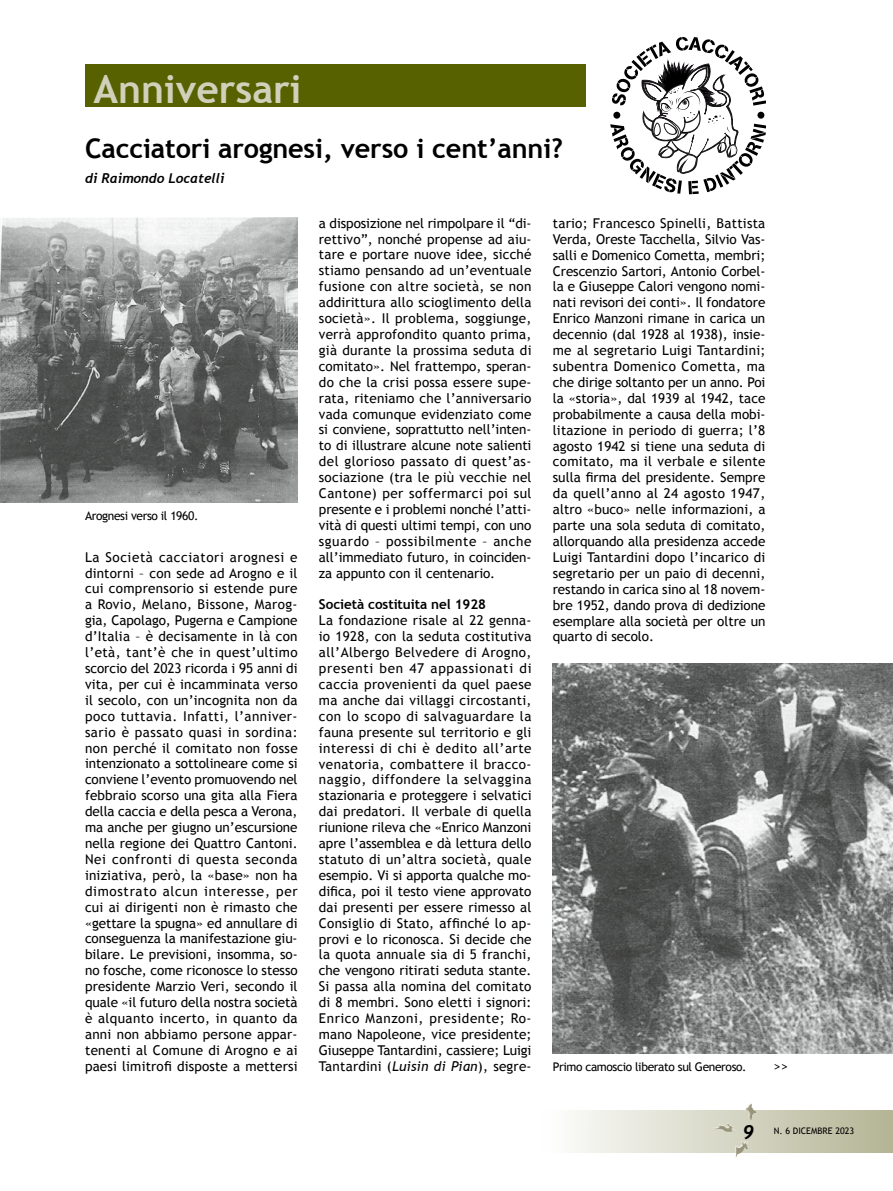
<style>
.page{position:relative;width:893px;height:1191px;background:#fff}
.page>*{position:absolute;margin:0;border:0;box-sizing:border-box;transform-origin:0 0}
.t1{font:700 39px "Trebuchet MS";color:#d1d1bb}
.t2{font:700 27px "Trebuchet MS";letter-spacing:-.005em;color:#000}
.t3{font:13.5px/15.9px "Trebuchet MS";letter-spacing:-.005em;color:#000;text-align:justify}
.t4{font:700 13.5px "Trebuchet MS";letter-spacing:-.005em;color:#000}
.t5{font:italic 700 13.5px "Trebuchet";color:#000}
.t6{font:12px "Trebuchet MS";letter-spacing:-.03em;color:#000}
.t7{font:9px "Trebuchet MS";color:#000}
.s1{font-style:italic}
.s2{font-family:"Trebuchet";font-weight:700;font-style:italic;font-size:19.5px}
</style>
<div class="page">
<div style="left:85px;top:64px;width:500px;height:43px;background:#586100"></div>
<img style="left:0;top:218px;width:298px;height:284px">
<img style="left:553px;top:663px;width:340px;height:390px">
<svg style="left:610px;top:37px;width:155px;height:157px"></svg>
<div style="left:613px;top:112px;width:7px;height:7px;background:#000;border-radius:50%"></div>
<div style="left:757px;top:112px;width:7px;height:7px;background:#000;border-radius:50%"></div>
<div style="left:540px;top:1110px;width:353px;height:42px;background:linear-gradient(to right,#fefefe,#b2b293)"></div>
<img style="left:712px;top:1103px;width:44px;height:43px">
<h1 class="t1" style="left:94px;top:65px;width:209px">Anniversari</h1>
<h2 class="t2" style="left:85px;top:132px;width:479px">Cacciatori arognesi, verso i cent’anni?</h2>
<p class="t5" style="left:85px;top:170px;width:141px">di Raimondo Locatelli</p>
<p class="t3" style="left:319px;top:215px;width:214px">a disposizione nel rimpolpare il “di&shy;rettivo”, nonché propense ad aiu&shy;tare e portare nuove idee, sicché stiamo pensando ad un’eventuale fusione con altre società, se non addirittura allo scioglimento della società». Il problema, soggiunge, verrà approfondito quanto prima, già durante la prossima seduta di comitato». Nel frattempo, speran&shy;do che la crisi possa essere supe&shy;rata, riteniamo che l’anniversario vada comunque evidenziato come si conviene, soprattutto nell’inten&shy;to di illustrare alcune note salienti del glorioso passato di quest’as&shy;sociazione (tra le più vecchie nel Cantone) per soffermarci poi sul presente e i problemi nonché l’atti&shy;vità di questi ultimi tempi, con uno sguardo – possibilmente – anche all’immediato futuro, in coinciden&shy;za appunto con il centenario.</p>
<p class="t4" style="left:319px;top:596px;width:169px">Società costituita nel 1928</p>
<p class="t3" style="left:319px;top:613px;width:214px">La fondazione risale al 22 genna&shy;io 1928, con la seduta costitutiva all’Albergo Belvedere di Arogno, presenti ben 47 appassionati di caccia provenienti da quel paese ma anche dai villaggi circostanti, con lo scopo di salvaguardare la fauna presente sul territorio e gli interessi di chi è dedito all’arte venatoria, combattere il bracco&shy;naggio, diffondere la selvaggina stazionaria e proteggere i selvatici dai predatori. Il verbale di quella riunione rileva che «Enrico Manzoni apre l’assemblea e dà lettura dello statuto di un’altra società, quale esempio. Vi si apporta qualche mo&shy;difica, poi il testo viene approvato dai presenti per essere rimesso al Consiglio di Stato, affinché lo ap&shy;provi e lo riconosca. Si decide che la quota annuale sia di 5 franchi, che vengono ritirati seduta stante.<br>Si passa alla nomina del comitato di 8 membri. Sono eletti i signori:<br>Enrico Manzoni, presidente; Ro&shy;mano Napoleone, vice presidente; Giuseppe Tantardini, cassiere; Luigi Tantardini (<span class="s1">Luisin di Pian</span>), segre-</p>
<p class="t3" style="left:553px;top:215px;width:214px">tario; Francesco Spinelli, Battista Verda, Oreste Tacchella, Silvio Vas&shy;salli e Domenico Cometta, membri; Crescenzio Sartori, Antonio Corbel&shy;la e Giuseppe Calori vengono nomi&shy;nati revisori dei conti». Il fondatore Enrico Manzoni rimane in carica un decennio (dal 1928 al 1938), insie&shy;me al segretario Luigi Tantardini; subentra Domenico Cometta, ma che dirige soltanto per un anno. Poi la «storia», dal 1939 al 1942, tace probabilmente a causa della mobi&shy;litazione in periodo di guerra; l’8 agosto 1942 si tiene una seduta di comitato, ma il verbale e silente sulla firma del presidente. Sempre da quell’anno al 24 agosto 1947, altro «buco» nelle informazioni, a parte una sola seduta di comitato, allorquando alla presidenza accede Luigi Tantardini dopo l’incarico di segretario per un paio di decenni, restando in carica sino al 18 novem&shy;bre 1952, dando prova di dedizione esemplare alla società per oltre un quarto di secolo.</p>
<p class="t6" style="left:85px;top:508px;width:115px">Arognesi verso il 1960.</p>
<p class="t3" style="left:85px;top:549px;width:214px">La Società cacciatori arognesi e dintorni – con sede ad Arogno e il cui comprensorio si estende pure a Rovio, Melano, Bissone, Marog&shy;gia, Capolago, Pugerna e Campione d’Italia – è decisamente in là con l’età, tant’è che in quest’ultimo scorcio del 2023 ricorda i 95 anni di vita, per cui è incamminata verso il secolo, con un’incognita non da poco tuttavia. Infatti, l’anniver&shy;sario è passato quasi in sordina: non perché il comitato non fosse intenzionato a sottolineare come si conviene l’evento promuovendo nel febbraio scorso una gita alla Fiera della caccia e della pesca a Verona, ma anche per giugno un’escursione nella regione dei Quattro Cantoni.<br>Nei confronti di questa seconda iniziativa, però, la «base» non ha dimostrato alcun interesse, per cui ai dirigenti non è rimasto che «gettare la spugna» ed annullare di conseguenza la manifestazione giu&shy;bilare. Le previsioni, insomma, so&shy;no fosche, come riconosce lo stesso presidente Marzio Veri, secondo il quale «il futuro della nostra società è alquanto incerto, in quanto da anni non abbiamo persone appar&shy;tenenti al Comune di Arogno e ai paesi limitrofi disposte a mettersi</p>
<p class="t6" style="left:553px;top:1059px;width:195px">Primo camoscio liberato sul Generoso.</p>
<p class="t3" style="left:774px;top:1058px;width:16px">&gt;&gt;</p>
<p class="t7" style="left:743px;top:1125px;width:113px"><span class="s2">9</span> N. 6 DICEMBRE 2023</p>
</div>
